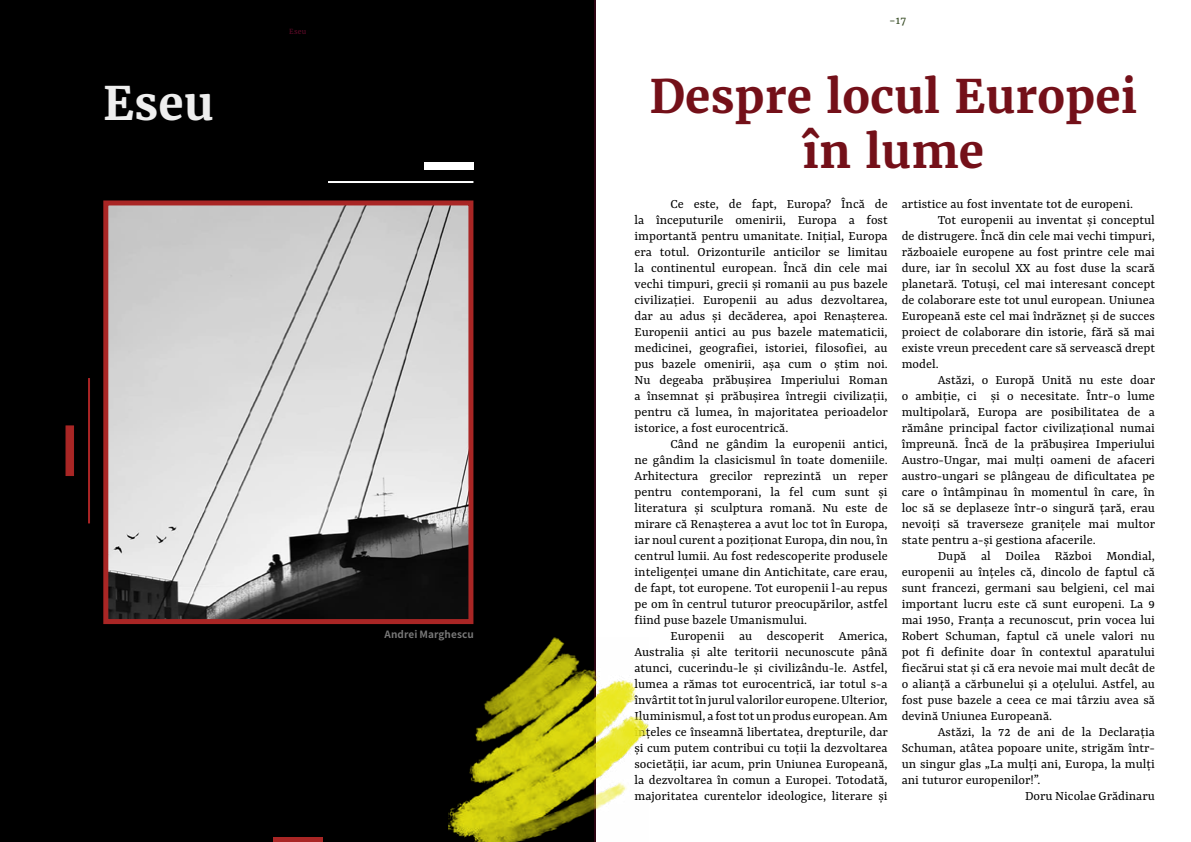
<style>
.page{position:relative;width:1191px;height:842px;background:#fff}
.page>*{position:absolute;margin:0;border:0;box-sizing:border-box;transform-origin:0 0}
.t1{font:700 46px/55.2px "Merriweather";color:#741019;text-align:center}
.t2{font:700 46px "Merriweather";color:#eee}
.t3{font:14px/16px "Yrsa";color:#000;text-align:justify}
.t4{font:700 10px "Source Han Sans JP";letter-spacing:.005em;color:#787878}
.t5{font:10px "Merriweather";color:#374c25}
.t6{font:7px "Merriweather";color:#5b0a27}
</style>
<div class="page">
<div style="left:0;top:0;width:595px;height:842px;background:#000"></div>
<hr style="left:88px;top:378px;width:2px;height:145px;background:#aa2425">
<hr style="left:328px;top:181px;width:145px;height:2px;background:#fff">
<hr style="left:274px;top:838px;width:49px;height:4px;background:#a92625">
<div style="left:66px;top:425px;width:8px;height:51px;background:#a92625"></div>
<img style="left:109px;top:206px;width:358px;height:412px">
<div style="left:103px;top:200px;width:370px;height:424px;border:5px solid #a92625"></div>
<div style="left:424px;top:162px;width:49px;height:8px;background:#fff"></div>
<img style="left:448px;top:637px;width:200px;height:205px">
<h1 class="t2" style="left:103px;top:74px;width:112px">Eseu</h1>
<p class="t6" style="left:289px;top:27px;width:18px">Eseu</p>
<p class="t4" style="left:384px;top:629px;width:91px">Andrei Marghescu</p>
<p class="t5" style="left:889px;top:14px;width:19px">-17</p>
<h1 class="t1" style="left:649px;top:69px;width:489px">Despre locul Europei în lume</h1>
<p class="t3" style="left:634px;top:197px;width:255px;text-indent:36px">Ce este, de fapt, Europa? Încă de la începuturile omenirii, Europa a fost importantă pentru umanitate. Inițial, Europa era totul. Orizonturile anticilor se limitau la continentul european. Încă din cele mai vechi timpuri, grecii și romanii au pus bazele civilizației. Europenii au adus dezvoltarea, dar au adus și decăderea, apoi Renașterea.<br>Europenii antici au pus bazele matematicii, medicinei, geografiei, istoriei, filosofiei, au pus bazele omenirii, așa cum o știm noi.<br>Nu degeaba prăbușirea Imperiului Roman a însemnat și prăbușirea întregii civilizații, pentru că lumea, în majoritatea perioadelor istorice, a fost eurocentrică.</p>
<p class="t3" style="left:634px;top:437px;width:255px;text-indent:36px">Când ne gândim la europenii antici, ne gândim la clasicismul în toate domeniile.<br>Arhitectura grecilor reprezintă un reper pentru contemporani, la fel cum sunt și literatura și sculptura romană. Nu este de mirare că Renașterea a avut loc tot în Europa, iar noul curent a poziționat Europa, din nou, în centrul lumii. Au fost redescoperite produsele inteligenței umane din Antichitate, care erau, de fapt, tot europene. Tot europenii l-au repus pe om în centrul tuturor preocupărilor, astfel fiind puse bazele Umanismului.</p>
<p class="t3" style="left:634px;top:629px;width:255px;text-indent:36px">Europenii au descoperit America, Australia și alte teritorii necunoscute până atunci, cucerindu-le și civilizându-le. Astfel, lumea a rămas tot eurocentrică, iar totul s-a învârtit tot în jurul valorilor europene. Ulterior, Iluminismul, a fost tot un produs european. Am înțeles ce înseamnă libertatea, drepturile, dar și cum putem contribui cu toții la dezvoltarea societății, iar acum, prin Uniunea Europeană, la dezvoltarea în comun a Europei. Totodată, majoritatea curentelor ideologice, literare și</p>
<p class="t3" style="left:901px;top:197px;width:233px">artistice au fost inventate tot de europeni.</p>
<p class="t3" style="left:937px;top:213px;width:219px">Tot europenii au inventat și conceptul</p>
<p class="t3" style="left:901px;top:229px;width:255px">de distrugere. Încă din cele mai vechi timpuri,</p>
<p class="t3" style="left:901px;top:245px;width:255px">războaiele europene au fost printre cele mai</p>
<p class="t3" style="left:901px;top:261px;width:255px">dure, iar în secolul XX au fost duse la scară</p>
<p class="t3" style="left:901px;top:277px;width:255px">planetară. Totuși, cel mai interesant concept</p>
<p class="t3" style="left:901px;top:293px;width:255px">de colaborare este tot unul european. Uniunea</p>
<p class="t3" style="left:901px;top:309px;width:255px">Europeană este cel mai îndrăzneț și de succes</p>
<p class="t3" style="left:901px;top:325px;width:255px">proiect de colaborare din istorie, fără să mai</p>
<p class="t3" style="left:901px;top:341px;width:255px">existe vreun precedent care să servească drept</p>
<p class="t3" style="left:901px;top:357px;width:38px">model.</p>
<p class="t3" style="left:937px;top:373px;width:219px">Astăzi, o Europă Unită nu este doar</p>
<p class="t3" style="left:901px;top:389px;width:255px">o ambiție, ci și o necesitate. Într-o lume</p>
<p class="t3" style="left:901px;top:405px;width:255px">multipolară, Europa are posibilitatea de a</p>
<p class="t3" style="left:901px;top:421px;width:255px">rămâne principal factor civilizațional numai</p>
<p class="t3" style="left:901px;top:437px;width:255px">împreună. Încă de la prăbușirea Imperiului</p>
<p class="t3" style="left:901px;top:453px;width:255px">Austro-Ungar, mai mulți oameni de afaceri</p>
<p class="t3" style="left:901px;top:469px;width:255px">austro-ungari se plângeau de dificultatea pe</p>
<p class="t3" style="left:901px;top:485px;width:255px">care o întâmpinau în momentul în care, în</p>
<p class="t3" style="left:901px;top:501px;width:255px">loc să se deplaseze într-o singură țară, erau</p>
<p class="t3" style="left:901px;top:517px;width:255px">nevoiți să traverseze granițele mai multor</p>
<p class="t3" style="left:901px;top:533px;width:196px">state pentru a-și gestiona afacerile.</p>
<p class="t3" style="left:937px;top:549px;width:219px">După al Doilea Război Mondial,</p>
<p class="t3" style="left:901px;top:565px;width:255px">europenii au înțeles că, dincolo de faptul că</p>
<p class="t3" style="left:901px;top:581px;width:255px">sunt francezi, germani sau belgieni, cel mai</p>
<p class="t3" style="left:901px;top:597px;width:255px">important lucru este că sunt europeni. La 9</p>
<p class="t3" style="left:901px;top:613px;width:255px">mai 1950, Franța a recunoscut, prin vocea lui</p>
<p class="t3" style="left:901px;top:629px;width:255px">Robert Schuman, faptul că unele valori nu</p>
<p class="t3" style="left:901px;top:645px;width:255px">pot fi definite doar în contextul aparatului</p>
<p class="t3" style="left:901px;top:661px;width:255px">fiecărui stat și că era nevoie mai mult decât de</p>
<p class="t3" style="left:901px;top:677px;width:255px">o alianță a cărbunelui și a oțelului. Astfel, au</p>
<p class="t3" style="left:901px;top:693px;width:255px">fost puse bazele a ceea ce mai târziu avea să</p>
<p class="t3" style="left:901px;top:709px;width:152px">devină Uniunea Europeană.</p>
<p class="t3" style="left:937px;top:725px;width:219px">Astăzi, la 72 de ani de la Declarația</p>
<p class="t3" style="left:901px;top:741px;width:255px">Schuman, atâtea popoare unite, strigăm într-</p>
<p class="t3" style="left:901px;top:757px;width:255px">un singur glas „La mulți ani, Europa, la mulți</p>
<p class="t3" style="left:901px;top:773px;width:140px">ani tuturor europenilor!”.</p>
<p class="t3" style="left:1025px;top:789px;width:131px">Doru Nicolae Grădinaru</p>
</div>
